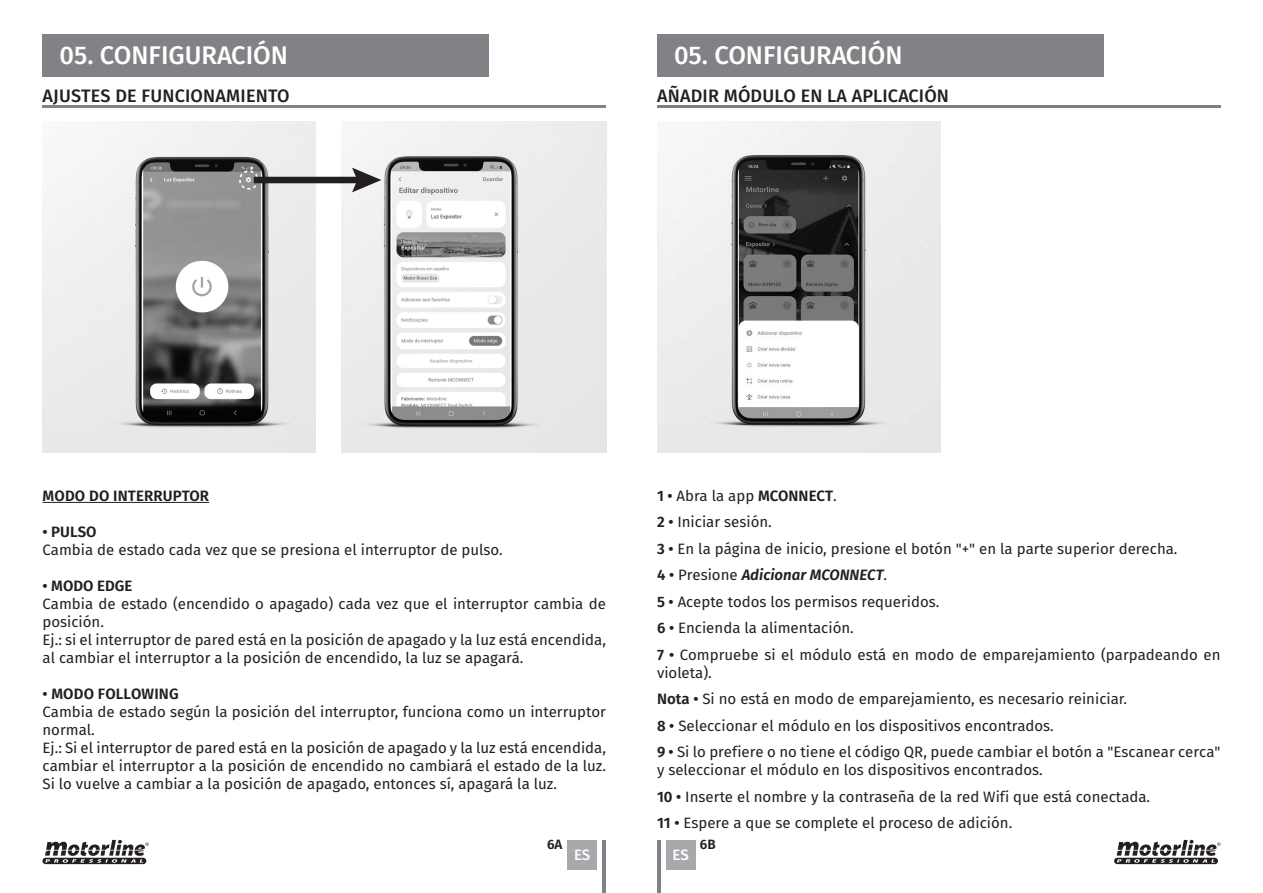
<style>
.page{position:relative;width:1263px;height:893px;background:#fff}
.page>*{position:absolute;margin:0;border:0;box-sizing:border-box;transform-origin:0 0}
.t1{font:500 25.5px "Fira Sans";color:#fff}
.legenda{font:500 18px "Fira Sans";letter-spacing:.01em;color:#231f20}
.legenda-2{font:15px/18px "Fira Sans";color:#231f20}
.legenda-3{font:600 15px "Fira Sans";color:#231f20}
.legenda-4{font:italic 600 15px "Fira Sans";color:#231f20}
.t2{font:500 15px "Fira Sans";color:#fff}
.t3{font:600 13.5px "Fira Sans";color:#231f20}
.s1{font-weight:400}
.s2{font-weight:600}
.s3{font-style:normal}
.s4{font-weight:400;font-style:normal}
</style>
<div class="page">
<img style="left:657px;top:121px;width:283px;height:331px">
<img style="left:341px;top:121px;width:265px;height:331px">
<img style="left:43px;top:121px;width:273px;height:331px">
<svg style="left:238px;top:168px;width:21px;height:24px"></svg>
<div style="left:254px;top:177px;width:107px;height:6px;background:#231f20"></div>
<svg style="left:352px;top:168px;width:29px;height:24px"></svg>
<div style="left:657px;top:34px;width:446px;height:43px;background:#808285"></div>
<div style="left:43px;top:34px;width:446px;height:43px;background:#808285"></div>
<hr style="left:43px;top:105px;width:563px;height:3px;background:#808285">
<div style="left:666px;top:840px;width:30px;height:29px;background:#a8a9ad"></div>
<div style="left:567px;top:840px;width:30px;height:29px;background:#a8a9ad"></div>
<hr style="left:603px;top:840px;width:3px;height:53px;background:#808285">
<hr style="left:657px;top:840px;width:3px;height:53px;background:#808285">
<svg style="left:1114px;top:840px;width:106px;height:24px"></svg>
<svg style="left:43px;top:840px;width:106px;height:24px"></svg>
<hr style="left:657px;top:105px;width:564px;height:3px;background:#7d8082">
<hr style="left:43px;top:502px;width:166px;height:1px;background:#231f20">
<p class="t1" style="left:60px;top:35px;width:230px">05. CONFIGURACIÓN</p>
<p class="legenda" style="left:43px;top:81px;width:248px">AJUSTES DE FUNCIONAMIENTO</p>
<p class="t1" style="left:674px;top:35px;width:230px">05. CONFIGURACIÓN</p>
<p class="legenda" style="left:657px;top:81px;width:293px">AÑADIR MÓDULO EN LA APLICACIÓN</p>
<p class="legenda-3" style="left:43px;top:483px;width:168px">MODO DO INTERRUPTOR</p>
<p class="legenda-3" style="left:43px;top:519px;width:55px">• PULSO</p>
<p class="legenda-2" style="left:43px;top:540px;width:462px">Cambia de estado cada vez que se presiona el interruptor de pulso.</p>
<p class="legenda-3" style="left:43px;top:573px;width:91px">• MODO EDGE</p>
<p class="legenda-2" style="left:43px;top:594px;width:565px">Cambia de estado (encendido o apagado) cada vez que el interruptor cambia de posición.</p>
<p class="legenda-2" style="left:43px;top:630px;width:565px">Ej.: si el interruptor de pared está en la posición de apagado y la luz está encendida, al cambiar el interruptor a la posición de encendido, la luz se apagará.</p>
<p class="legenda-3" style="left:43px;top:681px;width:138px">• MODO FOLLOWING</p>
<p class="legenda-2" style="left:43px;top:702px;width:565px">Cambia de estado según la posición del interruptor, funciona como un interruptor normal.</p>
<p class="legenda-2" style="left:43px;top:738px;width:565px;text-align:justify">Ej.: Si el interruptor de pared está en la posición de apagado y la luz está encendida, cambiar el interruptor a la posición de encendido no cambiará el estado de la luz.<br>Si lo vuelve a cambiar a la posición de apagado, entonces sí, apagará la luz.</p>
<p class="legenda-3" style="left:657px;top:483px;width:181px">1 • <span class="s1">Abra la app</span> MCONNECT<span class="s1">.</span></p>
<p class="legenda-2" style="left:657px;top:513px;width:116px"><span class="s2">2 •</span> Iniciar sesión.</p>
<p class="legenda-2" style="left:657px;top:539px;width:522px"><span class="s2">3 •</span> En la página de inicio, presione el botón "+" en la parte superior derecha.</p>
<p class="legenda-4" style="left:657px;top:563px;width:232px"><span class="s3">4 •</span> <span class="s4">Presione</span> Adicionar MCONNECT<span class="s4">.</span></p>
<p class="legenda-2" style="left:657px;top:592px;width:284px"><span class="s2">5 •</span> Acepte todos los permisos requeridos.</p>
<p class="legenda-2" style="left:657px;top:619px;width:198px"><span class="s2">6 •</span> Encienda la alimentación.</p>
<p class="legenda-2" style="left:657px;top:645px;width:565px"><span class="s2">7 •</span> Compruebe si el módulo está en modo de emparejamiento (parpadeando en violeta).</p>
<p class="legenda-2" style="left:657px;top:690px;width:472px"><span class="s2">Nota •</span> Si no está en modo de emparejamiento, es necesario reiniciar.</p>
<p class="legenda-2" style="left:657px;top:716px;width:398px"><span class="s2">8 •</span> Seleccionar el módulo en los dispositivos encontrados.</p>
<p class="legenda-2" style="left:657px;top:743px;width:565px"><span class="s2">9 •</span> Si lo prefiere o no tiene el código QR, puede cambiar el botón a "Escanear cerca" y seleccionar el módulo en los dispositivos encontrados.</p>
<p class="legenda-2" style="left:657px;top:787px;width:495px"><span class="s2">10 •</span> Inserte el nombre y la contraseña de la red Wifi que está conectada.</p>
<p class="legenda-2" style="left:657px;top:814px;width:357px"><span class="s2">11 •</span> Espere a que se complete el proceso de adición.</p>
<p class="t3" style="left:547px;top:833px;width:17px">6A</p>
<p class="t3" style="left:700px;top:833px;width:17px">6B</p>
<p class="t2" style="left:574px;top:842px;width:18px">ES</p>
<p class="t2" style="left:673px;top:842px;width:18px">ES</p>
</div>
